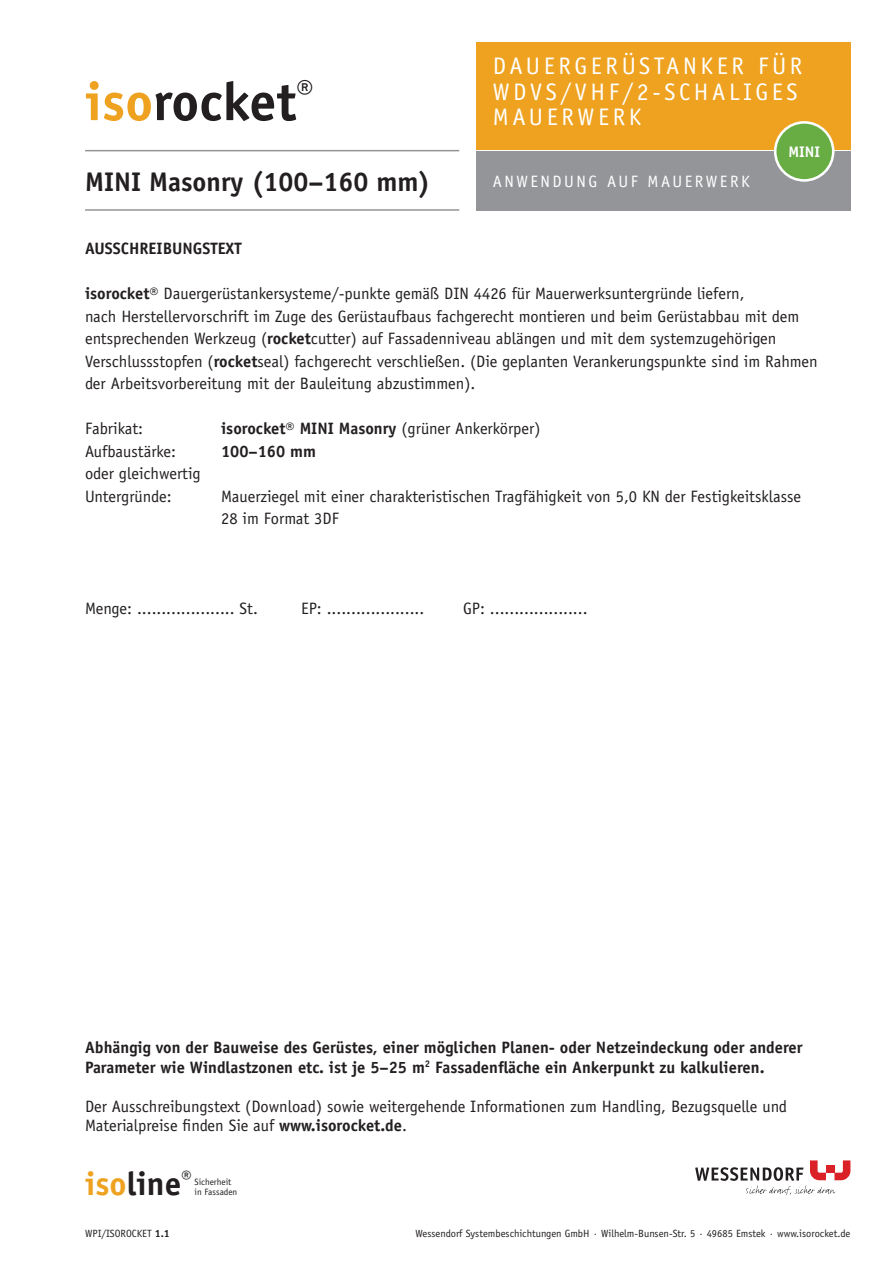
<style>
.page{position:relative;width:893px;height:1263px;background:#fff}
.page>*{position:absolute;margin:0;border:0;box-sizing:border-box;transform-origin:0 0}
.t1{font:700 54px "Officina Sans Std";color:#231f20}
.t2{font:700 27px "Officina Sans Std";color:#231f20}
.t3{font:24px/25.5px "Officina Sans Std";letter-spacing:.15em;color:#fff}
.t4{font:16.5px/22.5px "Officina Sans Std";color:#231f20}
.t5{font:700 16.5px/19.5px "Officina Sans Std";color:#231f20}
.t6{font:16.5px "Officina Sans Std";letter-spacing:.15em;color:#fff}
.t7{font:700 15.3px "Officina Sans Std";color:#fff}
.t8{font:10.5px "Officina Sans Std";color:#231f20}
.t9{font:9.15px/9.8px "Officina Sans Std";color:#231f20}
.s1{color:#eea21f}
.s2{font-weight:700}
.s3{font-weight:400}
.s4{font-weight:700;font-size:33px;color:#eea21f}
.s5{font-weight:700;font-size:33px}
.s6{font-size:19.2px}
</style>
<div class="page">
<svg style="left:695px;top:1160px;width:155px;height:35px"></svg>
<div style="left:826px;top:1165px;width:8px;height:8px;background:#da2128"></div>
<div style="left:476px;top:43px;width:374px;height:107px;background:#eea21f"></div>
<div style="left:476px;top:151px;width:374px;height:60px;background:#939598"></div>
<hr style="left:85px;top:150px;width:374px;height:1px;background:#939598">
<hr style="left:85px;top:209px;width:374px;height:2px;background:#939598">
<div style="left:775px;top:122px;width:58px;height:58px;background:#67ad44;border-radius:50%"></div>
<div style="left:774px;top:121px;width:60px;height:61px;border:3px solid #fff;border-radius:50%"></div>
<h1 class="t1" style="left:85px;top:68px;width:230px"><span class="s1">iso</span>rocket<sup>®</sup></h1>
<h3 class="t3" style="left:493px;top:53px;width:311px">DAUERGERÜSTANKER FÜR<br>WDVS/VHF/2-SCHALIGES<br>MAUERWERK</h3>
<p class="t7" style="left:788px;top:142px;width:33px">MINI</p>
<h2 class="t2" style="left:85px;top:165px;width:347px">MINI Masonry (100–160 mm)</h2>
<p class="t6" style="left:493px;top:172px;width:258px">ANWENDUNG AUF MAUERWERK</p>
<p class="t5" style="left:85px;top:239px;width:158px">AUSSCHREIBUNGSTEXT</p>
<p class="t4" style="left:85px;top:283px;width:734px"><span class="s2">isorocket®</span> Dauergerüstankersysteme/-punkte gemäß DIN 4426 für Mauerwerksuntergründe liefern,<br>nach Herstellervorschrift im Zuge des Gerüstaufbaus fachgerecht montieren und beim Gerüstabbau mit dem entsprechenden Werkzeug (<span class="s2">rocket</span>cutter) auf Fassadenniveau ablängen und mit dem systemzugehörigen Verschlussstopfen (<span class="s2">rocket</span>seal) fachgerecht verschließen. (Die geplanten Verankerungspunkte sind im Rahmen der Arbeitsvorbereitung mit der Bauleitung abzustimmen).</p>
<p class="t4" style="left:85px;top:418px;width:60px">Fabrikat:</p>
<p class="t5" style="left:221px;top:419px;width:321px">isorocket® MINI Masonry <span class="s3">(grüner Ankerkörper)</span></p>
<p class="t4" style="left:85px;top:440px;width:93px">Aufbaustärke:</p>
<p class="t5" style="left:221px;top:441px;width:96px">100–160 mm</p>
<p class="t4" style="left:85px;top:463px;width:117px">oder gleichwertig<br>Untergründe:</p>
<p class="t4" style="left:221px;top:485px;width:582px">Mauerziegel mit einer charakteristischen Tragfähigkeit von 5,0 KN der Festigkeitsklasse<br>28 im Format 3DF</p>
<p class="t4" style="left:85px;top:598px;width:174px">Menge: .................... St.</p>
<p class="t4" style="left:301px;top:598px;width:125px">EP: ....................</p>
<p class="t4" style="left:463px;top:598px;width:126px">GP: ....................</p>
<p class="t5" style="left:85px;top:1037px;width:719px">Abhängig von der Bauweise des Gerüstes, einer möglichen Planen- oder Netzeindeckung oder anderer<br>Parameter wie Windlastzonen etc. ist je 5–25 m<sup>2</sup> Fassadenfläche ein Ankerpunkt zu kalkulieren.</p>
<p class="t4" style="left:85px;top:1096px;width:704px;line-height:19.5px">Der Ausschreibungstext (Download) sowie weitergehende Informationen zum Handling, Bezugsquelle und<br>Materialpreise finden Sie auf <span class="s2">www.isorocket.de</span>.</p>
<p class="t9" style="left:195px;top:1177px;width:44px;text-indent:-110px"><span class="s4">iso</span><span class="s5">line</span><span class="s6">®</span> Sicherheit in Fassaden</p>
<p class="t8" style="left:85px;top:1228px;width:86px">WPI/ISOROCKET <span class="s2">1.1</span></p>
<p class="t8" style="left:415px;top:1228px;width:436px">Wessendorf Systembeschichtungen GmbH · Wilhelm-Bunsen-Str. 5 · 49685 Emstek · www.isorocket.de</p>
</div>
